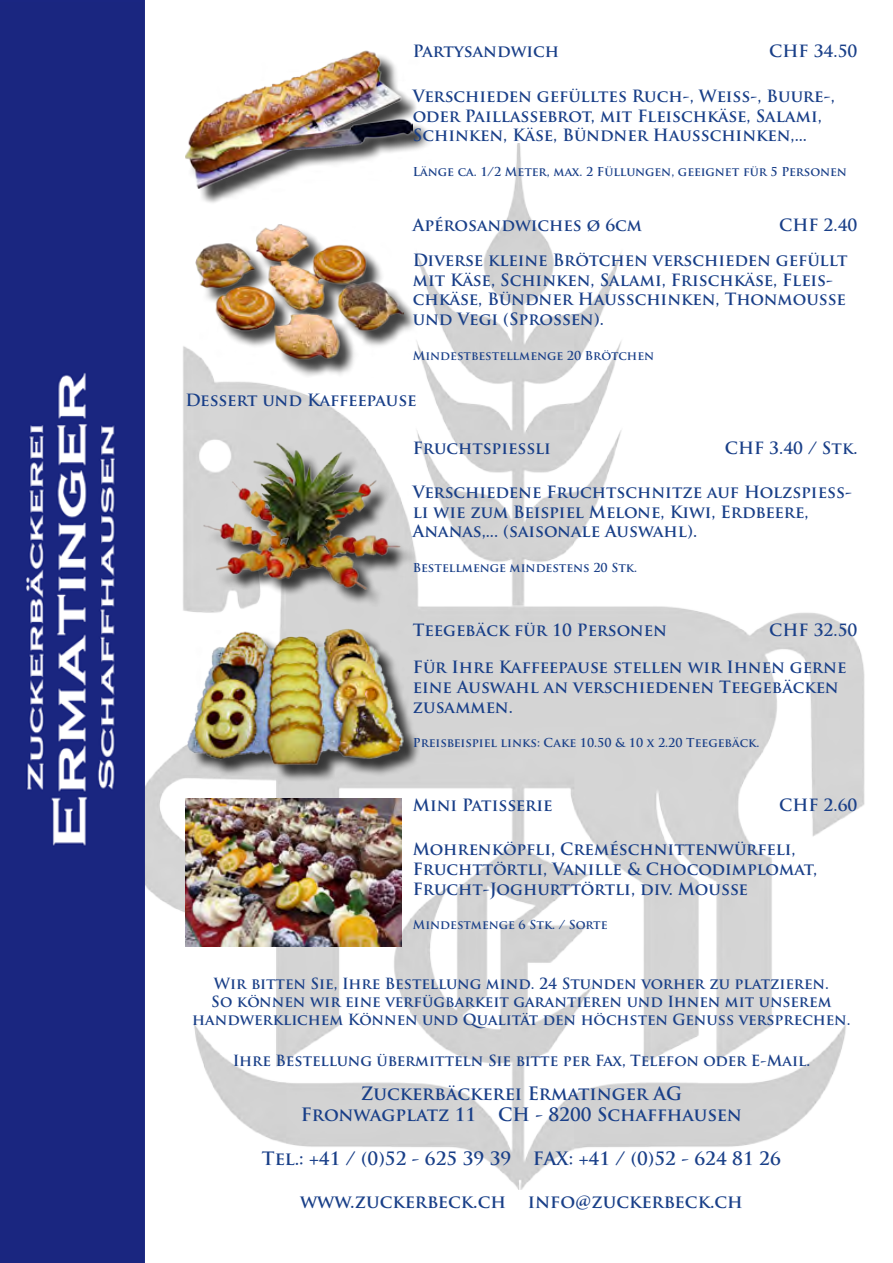
<style>
.page{position:relative;width:893px;height:1263px;background:#fff}
.page>*{position:absolute;margin:0;border:0;box-sizing:border-box;transform-origin:0 0}
.t1{font:700 18px/21.6px "Trajan Pro";color:#193f88;text-align:center}
.t2{font:700 16.5px/19.8px "Trajan Pro";color:#193f88}
.t3{font:700 16.5px "Trajan Pro";letter-spacing:-.02em;color:#193f88}
.t4{font:700 15px/18px "Trajan Pro";color:#193f88;text-align:center}
.t5{font:700 12px "Trajan Pro";color:#193f88}
</style>
<div class="page">
<img style="left:145px;top:144px;width:720px;height:1046px">
<img style="left:0;top:0;width:145px;height:1263px">
<img style="left:185px;top:799px;width:216px;height:147px">
<div style="left:191px;top:630px;width:231px;height:153px;background:#000;opacity:.75"></div>
<img style="left:188px;top:628px;width:219px;height:140px">
<div style="left:206px;top:446px;width:212px;height:161px;background:#000;opacity:.75"></div>
<img style="left:189px;top:441px;width:220px;height:148px">
<div style="left:189px;top:52px;width:243px;height:155px;background:#000;opacity:.75"></div>
<img style="left:185px;top:50px;width:228px;height:139px">
<div style="left:199px;top:226px;width:221px;height:152px;background:#000;opacity:.75"></div>
<img style="left:195px;top:223px;width:208px;height:140px">
<p class="t2" style="left:769px;top:42px;width:90px">CHF 34.50</p>
<p class="t2" style="left:413px;top:42px;width:148px">Partysandwich</p>
<p class="t2" style="left:413px;top:86px;width:424px">Verschieden gefülltes Ruch-, Weiss-, Buure-, oder Paillassebrot, mit Fleischkäse, Salami,<br>Schinken, Käse, Bündner Hausschinken,...</p>
<p class="t5" style="left:413px;top:164px;width:436px">Länge ca. 1/2 Meter, max. 2 Füllungen, geeignet für 5 Personen</p>
<p class="t2" style="left:413px;top:208px;width:436px;line-height:34.5px">Apérosandwiches ø 6cm<br>Diverse kleine Brötchen verschieden gefüllt</p>
<p class="t2" style="left:413px;top:270px;width:435px">mit Käse, Schinken, Salami, Frischkäse, Fleis&shy;chkäse, Bündner Hausschinken, Thonmousse und Vegi (Sprossen).</p>
<p class="t5" style="left:413px;top:348px;width:243px">Mindestbestellmenge 20 Brötchen</p>
<p class="t2" style="left:779px;top:216px;width:80px">CHF 2.40</p>
<p class="t3" style="left:185px;top:389px;width:233px">Dessert und Kaffeepause</p>
<p class="t2" style="left:725px;top:438px;width:134px">CHF 3.40 / Stk.</p>
<p class="t2" style="left:413px;top:438px;width:140px">Fruchtspiessli</p>
<p class="t2" style="left:413px;top:482px;width:441px">Verschiedene Fruchtschnitze auf Holzspiess&shy;li wie zum Beispiel Melone, Kiwi, Erdbeere,<br>Ananas,... (saisonale Auswahl).</p>
<p class="t5" style="left:413px;top:560px;width:226px">Bestellmenge mindestens 20 Stk.</p>
<p class="t2" style="left:413px;top:621px;width:256px">Teegebäck für 10 Personen</p>
<p class="t2" style="left:413px;top:658px;width:435px">Für Ihre Kaffeepause stellen wir Ihnen gerne eine Auswahl an verschiedenen Teegebäcken zusammen.</p>
<p class="t5" style="left:413px;top:735px;width:348px">Preisbeispiel links: Cake 10.50 &amp; 10 x 2.20 Teegebäck.</p>
<p class="t2" style="left:769px;top:621px;width:90px">CHF 32.50</p>
<p class="t2" style="left:413px;top:795px;width:141px">Mini Patisserie</p>
<p class="t2" style="left:413px;top:839px;width:406px">Mohrenköpfli, Creméschnittenwürfeli,<br>Fruchttörtli, Vanille &amp; Chocodimplomat,<br>Frucht-Joghurttörtli, div. Mousse</p>
<p class="t5" style="left:413px;top:917px;width:196px">Mindestmenge 6 Stk. / Sorte</p>
<p class="t2" style="left:779px;top:795px;width:80px">CHF 2.60</p>
<p class="t4" style="left:192px;top:974px;width:660px">Wir bitten Sie, Ihre Bestellung mind. 24 Stunden vorher zu platzieren.<br>So können wir eine verfügbarkeit garantieren und Ihnen mit unserem handwerklichem Können und Qualität den höchsten Genuss versprechen.</p>
<p class="t4" style="left:233px;top:1052px;width:579px">Ihre Bestellung übermitteln Sie bitte per Fax, Telefon oder E-Mail.</p>
<p class="t1" style="left:301px;top:1083px;width:442px">Zuckerbäckerei Ermatinger AG<br>Fronwagplatz 11 CH - 8200 Schaffhausen</p>
<p class="t1" style="left:262px;top:1147px;width:520px">Tel.: +41 / (0)52 - 625 39 39 FAX: +41 / (0)52 - 624 81 26</p>
<p class="t1" style="left:300px;top:1191px;width:444px">www.zuckerbeck.ch info@zuckerbeck.ch</p>
</div>
